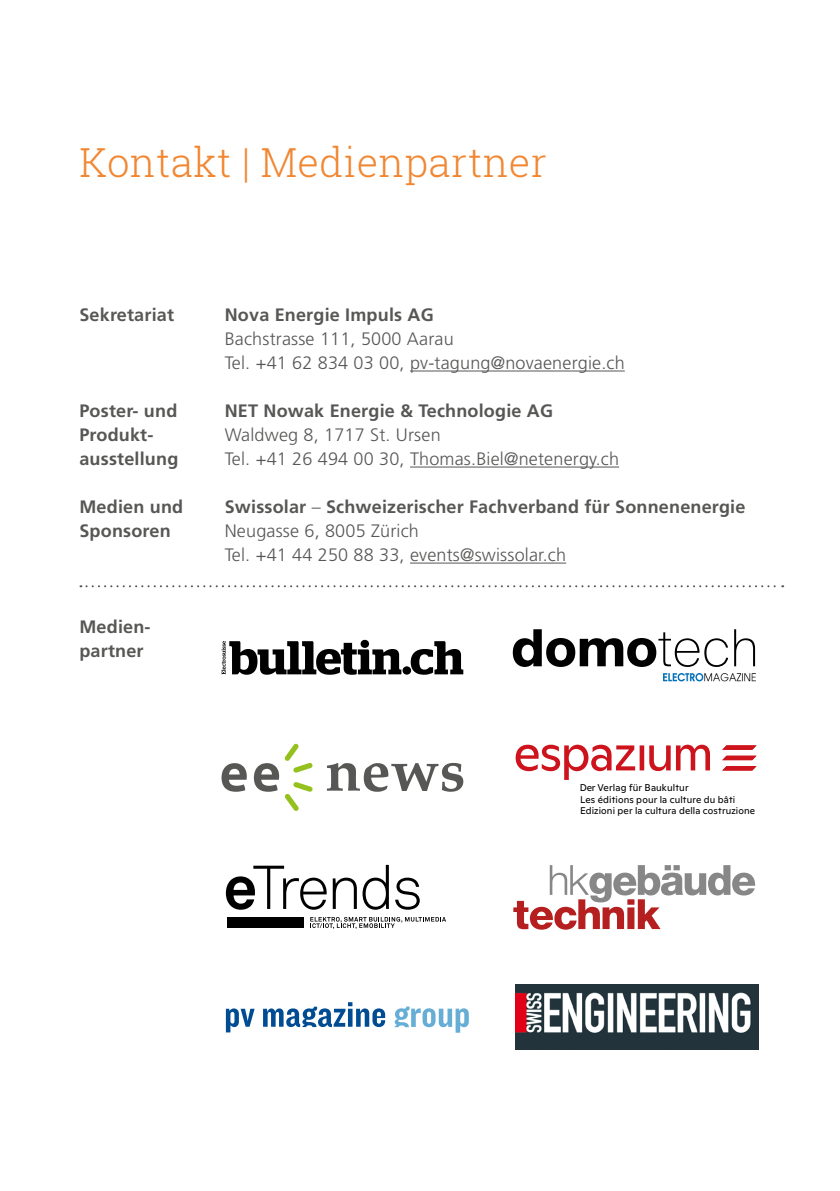
<style>
.page{position:relative;width:840px;height:1191px;background:#fff}
.page>*{position:absolute;margin:0;border:0;box-sizing:border-box;transform-origin:0 0}
.t1{font:300 40px "Roboto Slab";letter-spacing:.01em;color:#f18732}
.t2{font:300 18px/24px "Frutiger LT Std";letter-spacing:.01em;color:#575756}
.t3{font:700 18px/24px "Frutiger LT Std";letter-spacing:.01em;color:#575756}
.t4{font:9.8px "Ginto Normal";letter-spacing:.01em;color:#000}
.t5{font:9.6px/11.2px "Ginto Normal";letter-spacing:.015em;color:#000}
.s1{font-weight:700}
</style>
<div class="page">
<hr style="left:410px;top:370px;width:214px;height:1px;background:#575756">
<hr style="left:410px;top:466px;width:208px;height:1px;background:#575756">
<hr style="left:410px;top:562px;width:156px;height:1px;background:#575756">
<svg style="left:80px;top:585px;width:702px;height:2px"></svg>
<svg style="left:512px;top:629px;width:215px;height:38px"></svg>
<svg style="left:734px;top:629px;width:20px;height:37px"></svg>
<img style="left:663px;top:673px;width:91px;height:9px">
<svg style="left:513px;top:865px;width:241px;height:64px"></svg>
<svg style="left:327px;top:763px;width:136px;height:28px"></svg>
<svg style="left:221px;top:763px;width:26px;height:28px"></svg>
<svg style="left:254px;top:744px;width:59px;height:67px"></svg>
<svg style="left:515px;top:744px;width:194px;height:36px"></svg>
<svg style="left:722px;top:766px;width:34px;height:4px"></svg>
<svg style="left:722px;top:745px;width:34px;height:15px"></svg>
<img style="left:515px;top:985px;width:243px;height:65px">
<div style="left:227px;top:916px;width:76px;height:11px;background:#000"></div>
<svg style="left:310px;top:917px;width:136px;height:12px"></svg>
<svg style="left:226px;top:865px;width:100px;height:44px"></svg>
<svg style="left:332px;top:877px;width:24px;height:32px"></svg>
<svg style="left:362px;top:865px;width:26px;height:44px"></svg>
<svg style="left:395px;top:877px;width:24px;height:32px"></svg>
<div style="left:402px;top:666px;width:9px;height:8px;background:#000;border-radius:50%"></div>
<svg style="left:410px;top:641px;width:53px;height:33px"></svg>
<svg style="left:221px;top:640px;width:180px;height:35px"></svg>
<svg style="left:226px;top:1002px;width:159px;height:30px"></svg>
<svg style="left:394px;top:1006px;width:74px;height:26px"></svg>
<h1 class="t1" style="left:79px;top:135px;width:469px">Kontakt | Medienpartner</h1>
<p class="t3" style="left:79px;top:303px;width:96px">Sekretariat</p>
<p class="t3" style="left:79px;top:399px;width:100px">Poster- und<br>Produkt&shy;ausstellung</p>
<p class="t3" style="left:79px;top:495px;width:105px">Medien und<br>Sponsoren</p>
<p class="t3" style="left:79px;top:615px;width:73px">Medien&shy;partner</p>
<p class="t3" style="left:225px;top:303px;width:210px">Nova Energie Impuls AG</p>
<p class="t2" style="left:225px;top:327px;width:401px">Bachstrasse 111, 5000 Aarau<br>Tel. +41 62 834 03 00, pv-tagung@novaenergie.ch</p>
<p class="t3" style="left:225px;top:399px;width:330px">NET Nowak Energie &amp; Technologie AG</p>
<p class="t2" style="left:225px;top:423px;width:395px">Waldweg 8, 1717 St. Ursen<br>Tel. +41 26 494 00 30, Thomas.Biel@netenergy.ch</p>
<p class="t2" style="left:225px;top:495px;width:522px"><span class="s1">Swissolar</span> – <span class="s1">Schweizerischer Fachverband für Sonnenenergie<br></span>Neugasse 6, 8005 Zürich<br>Tel. +41 44 250 88 33, events@swissolar.ch</p>
<p class="t4" style="left:579px;top:781px;width:110px">Der Verlag für Baukultur</p>
<p class="t5" style="left:579px;top:793px;width:176px">Les éditions pour la culture du bâti<br>Edizioni per la cultura della costruzione</p>
</div>
